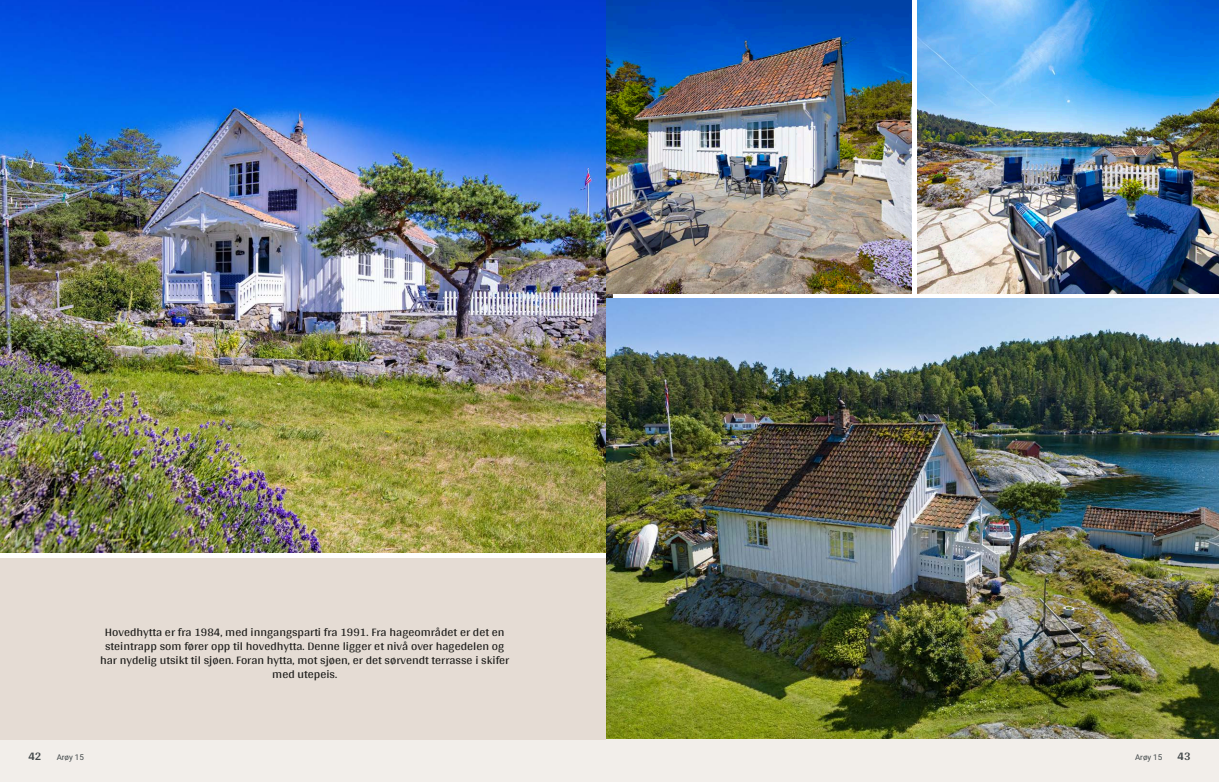
<style>
.page{position:relative;width:1219px;height:782px;background:#fff}
.page>*{position:absolute;margin:0;border:0;box-sizing:border-box;transform-origin:0 0}
.t1{font:12px/14px "Arya";color:#1d1d1b;text-align:center}
.t2{font:700 12px "Arya";color:#414749}
.t3{font:8px "Roboto";color:#414749}
</style>
<div class="page">
<img style="left:0;top:0;width:612px;height:552px">
<div style="left:0;top:739px;width:612px;height:42px;background:#f2eeea"></div>
<div style="left:0;top:558px;width:612px;height:181px;background:#e5dcd4"></div>
<img style="left:607px;top:298px;width:612px;height:441px">
<img style="left:607px;top:0;width:304px;height:293px">
<img style="left:917px;top:0;width:302px;height:293px">
<div style="left:607px;top:739px;width:612px;height:42px;background:#f2eeea"></div>
<p class="t1" style="left:100px;top:624px;width:411px">Hovedhytta er fra 1984, med inngangsparti fra 1991. Fra hageområdet er det en steintrapp som fører opp til hovedhytta. Denne ligger et nivå over hagedelen og har nydelig utsikt til sjøen. Foran hytta, mot sjøen, er det sørvendt terrasse i skifer med utepeis.</p>
<p class="t2" style="left:28px;top:749px;width:15px">42</p>
<p class="t3" style="left:57px;top:751px;width:29px">Arøy 15</p>
<p class="t3" style="left:1135px;top:751px;width:29px">Arøy 15</p>
<p class="t2" style="left:1177px;top:749px;width:15px">43</p>
</div>
